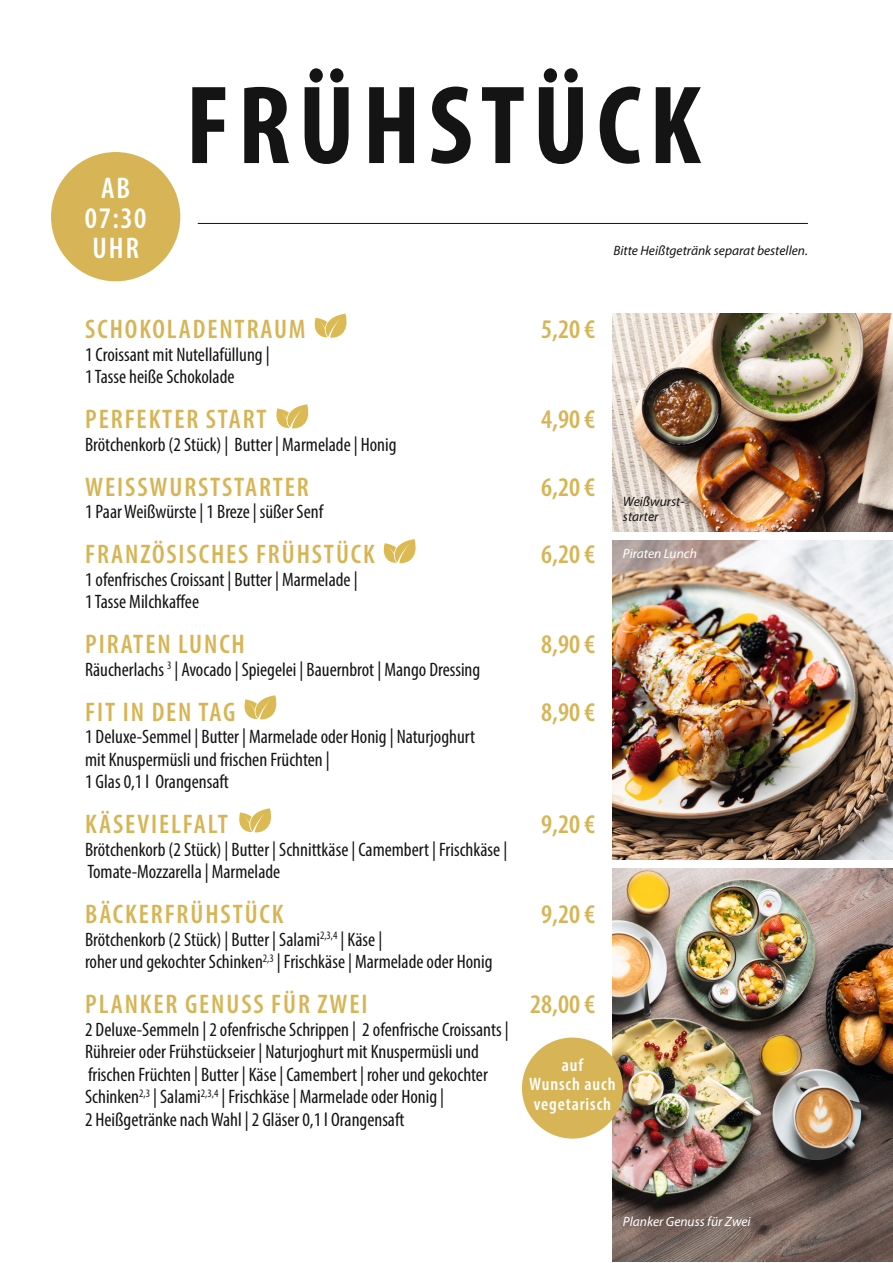
<style>
.page{position:relative;width:893px;height:1263px;background:#fff}
.page>*{position:absolute;margin:0;border:0;box-sizing:border-box;transform-origin:0 0}
.t1{font:700 condensed 112.5px "Myriad Pro";letter-spacing:.07em;color:#131413}
.t2{font:600 condensed 30px/30px "Myriad Pro";letter-spacing:.07em;color:#fff;text-align:center}
.t3{font:600 condensed 27px "Myriad Pro";letter-spacing:.07em;color:#d7b556}
.t4{font:condensed 19.5px/22.5px "Myriad Pro";color:#131413}
.t5{font:600 condensed 18px/19.5px "Myriad Pro";letter-spacing:.05em;color:#fff;text-align:center}
.t6{font:italic 13.5px/15px "Myriad Pro";color:#131413}
.t7{font:italic 13.5px "Myriad Pro";color:#fff}
</style>
<div class="page">
<hr style="left:198px;top:223px;width:610px;height:1px;background:#131413">
<div style="left:51px;top:152px;width:129px;height:129px;background:#d7b556;border-radius:50%"></div>
<img style="left:612px;top:314px;width:281px;height:217px">
<img style="left:612px;top:540px;width:281px;height:319px">
<img style="left:612px;top:868px;width:281px;height:394px">
<svg style="left:314px;top:314px;width:33px;height:24px"></svg>
<svg style="left:276px;top:404px;width:33px;height:25px"></svg>
<svg style="left:383px;top:539px;width:33px;height:25px"></svg>
<svg style="left:244px;top:695px;width:33px;height:25px"></svg>
<svg style="left:239px;top:808px;width:32px;height:25px"></svg>
<div style="left:522px;top:1037px;width:101px;height:101px;background:#d7b556;border-radius:50%"></div>
<h2 class="t2" style="left:85px;top:172px;width:63px">AB<br>07:30<br>UHR</h2>
<h1 class="t1" style="left:186px;top:55px;width:517px">FRÜHSTÜCK</h1>
<p class="t6" style="left:613px;top:242px;width:196px">Bitte Heißtgetränk separat bestellen.</p>
<h3 class="t3" style="left:85px;top:312px;width:222px">SCHOKOLADENTRAUM</h3>
<h3 class="t3" style="left:541px;top:312px;width:56px">5,20 €</h3>
<p class="t4" style="left:85px;top:343px;width:186px">1 Croissant mit Nutellafüllung |<br>1 Tasse heiße Schokolade</p>
<h3 class="t3" style="left:85px;top:402px;width:183px">PERFEKTER START</h3>
<h3 class="t3" style="left:541px;top:402px;width:56px">4,90 €</h3>
<p class="t4" style="left:85px;top:433px;width:313px">Brötchenkorb (2 Stück) | Butter | Marmelade | Honig</p>
<h3 class="t3" style="left:85px;top:470px;width:225px">WEISSWURSTSTARTER</h3>
<h3 class="t3" style="left:541px;top:470px;width:56px">6,20 €</h3>
<p class="t4" style="left:85px;top:500px;width:240px">1 Paar Weißwürste | 1 Breze | süßer Senf</p>
<h3 class="t3" style="left:85px;top:537px;width:291px">FRANZÖSISCHES FRÜHSTÜCK</h3>
<h3 class="t3" style="left:541px;top:537px;width:56px">6,20 €</h3>
<p class="t4" style="left:85px;top:568px;width:274px">1 ofenfrisches Croissant | Butter | Marmelade |<br>1 Tasse Milchkaffee</p>
<h3 class="t3" style="left:85px;top:627px;width:161px">PIRATEN LUNCH</h3>
<h3 class="t3" style="left:541px;top:627px;width:56px">8,90 €</h3>
<p class="t4" style="left:85px;top:658px;width:397px">Räucherlachs <sup>3</sup> | Avocado | Spiegelei | Bauernbrot | Mango Dressing</p>
<h3 class="t3" style="left:85px;top:695px;width:152px">FIT IN DEN TAG</h3>
<h3 class="t3" style="left:541px;top:695px;width:56px">8,90 €</h3>
<p class="t4" style="left:85px;top:725px;width:392px">1 Deluxe-Semmel | Butter | Marmelade oder Honig | Naturjoghurt mit Knuspermüsli und frischen Früchten |<br>1 Glas 0,1 l Orangensaft</p>
<h3 class="t3" style="left:85px;top:807px;width:144px">KÄSEVIELFALT</h3>
<h3 class="t3" style="left:541px;top:807px;width:56px">9,20 €</h3>
<p class="t4" style="left:85px;top:838px;width:424px">Brötchenkorb (2 Stück) | Butter | Schnittkäse | Camembert | Frischkäse |<br>Tomate-Mozzarella | Marmelade</p>
<h3 class="t3" style="left:85px;top:897px;width:200px">BÄCKERFRÜHSTÜCK</h3>
<h3 class="t3" style="left:541px;top:897px;width:56px">9,20 €</h3>
<p class="t4" style="left:85px;top:928px;width:409px">Brötchenkorb (2 Stück) | Butter | Salami<sup>2,3,4</sup> | Käse |<br>roher und gekochter Schinken<sup>2,3</sup> | Frischkäse | Marmelade oder Honig</p>
<h3 class="t3" style="left:85px;top:987px;width:284px">PLANKER GENUSS FÜR ZWEI</h3>
<h3 class="t3" style="left:530px;top:987px;width:67px">28,00 €</h3>
<p class="t4" style="left:85px;top:1018px;width:425px">2 Deluxe-Semmeln | 2 ofenfrische Schrippen | 2 ofenfrische Croissants | Rühreier oder Frühstückseier | Naturjoghurt mit Knuspermüsli und frischen Früchten | Butter | Käse | Camembert | roher und gekochter Schinken<sup>2,3</sup> | Salami<sup>2,3,4</sup> | Frischkäse | Marmelade oder Honig |<br>2 Heißgetränke nach Wahl | 2 Gläser 0,1 l Orangensaft</p>
<p class="t5" style="left:529px;top:1055px;width:88px">auf<br>Wunsch auch vegetarisch</p>
<p class="t6" style="left:623px;top:494px;width:63px">Weißwurst&shy;starter</p>
<p class="t7" style="left:623px;top:545px;width:75px">Piraten Lunch</p>
<p class="t7" style="left:623px;top:1213px;width:129px">Planker Genuss für Zwei</p>
</div>
